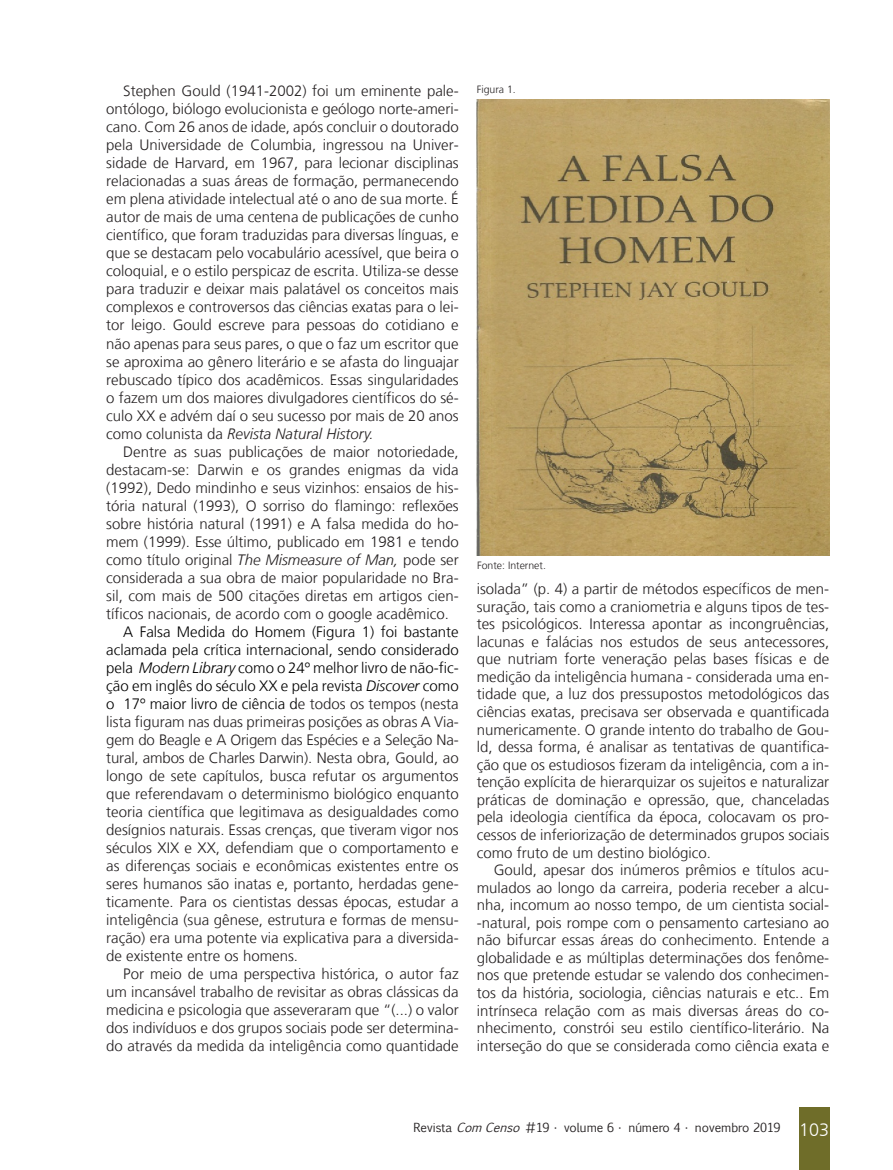
<style>
.page{position:relative;width:893px;height:1170px;background:#fff}
.page>*{position:absolute;margin:0;border:0;box-sizing:border-box;transform-origin:0 0}
.Miolo__10{font:300 15px/18px "Frutiger LT";color:#231f20;text-align:justify}
.t1{font:12px "Euphemia CAS";color:#231f20}
.Legendas{font:300 10.5px "Frutiger LT";color:#231f20}
.s1{font-style:italic}
.s2{color:#000}
.s3{font-style:italic;color:#000}
.s4{font-family:"Frutiger LT";font-weight:300;font-size:18px;color:#fff}
</style>
<div class="page">
<div style="left:799px;top:1107px;width:30px;height:62px;background:#6f6d29"></div>
<img style="left:477px;top:99px;width:352px;height:456px">
<p class="Miolo__10" style="left:106px;top:82px;width:354px;text-indent:17px">Stephen Gould (1941-2002) foi um eminente pale&shy;ontólogo, biólogo evolucionista e geólogo norte-ameri&shy;cano. Com 26 anos de idade, após concluir o doutorado pela Universidade de Columbia, ingressou na Univer&shy;sidade de Harvard, em 1967, para lecionar disciplinas relacionadas a suas áreas de formação, permanecendo em plena atividade intelectual até o ano de sua morte. É autor de mais de uma centena de publicações de cunho científico, que foram traduzidas para diversas línguas, e que se destacam pelo vocabulário acessível, que beira o coloquial, e o estilo perspicaz de escrita. Utiliza-se desse para traduzir e deixar mais palatável os conceitos mais complexos e controversos das ciências exatas para o lei&shy;tor leigo. Gould escreve para pessoas do cotidiano e não apenas para seus pares, o que o faz um escritor que se aproxima ao gênero literário e se afasta do linguajar rebuscado típico dos acadêmicos. Essas singularidades o fazem um dos maiores divulgadores científicos do sé&shy;culo XX e advém daí o seu sucesso por mais de 20 anos como colunista da <span class="s1">Revista Natural History.</span></p>
<p class="Miolo__10" style="left:106px;top:442px;width:354px;text-indent:17px">Dentre as suas publicações de maior notoriedade, destacam-se: Darwin e os grandes enigmas da vida (1992), Dedo mindinho e seus vizinhos: ensaios de his&shy;tória natural (1993), O sorriso do flamingo: reflexões sobre história natural (1991) e A falsa medida do ho&shy;mem (1999). Esse último, publicado em 1981 e tendo como título original <span class="s1">The Mismeasure of Man,</span> pode ser considerada a sua obra de maior popularidade no Bra&shy;sil, com mais de 500 citações diretas em artigos cien&shy;tíficos nacionais, de acordo com o google acadêmico.</p>
<p class="Miolo__10" style="left:106px;top:622px;width:354px;text-indent:17px"><span class="s2">A Falsa Medida do Homem (Figura 1) foi bastante aclamada pela crítica internacional, sendo considerado pela</span> <span class="s3">Modern Library</span> <span class="s2">como o 24º melhor livro de não-fic&shy;ção em inglês do século XX e pela revista</span> <span class="s3">Discover</span> <span class="s2">como o 17º maior livro de ciência d</span>e todos os tempos (nesta lista figuram nas duas primeiras posições as obras A Via&shy;gem do Beagle e A Origem das Espécies e a Seleção Na&shy;tural, ambos de Charles Darwin). Nesta obra, Gould, ao longo de sete capítulos, busca refutar os argumentos que referendavam o determinismo biológico enquanto teoria científica que legitimava as desigualdades como desígnios naturais. Essas crenças, que tiveram vigor nos séculos XIX e XX, defendiam que o comportamento e as diferenças sociais e econômicas existentes entre os seres humanos são inatas e, portanto, herdadas gene&shy;ticamente. Para os cientistas dessas épocas, estudar a inteligência (sua gênese, estrutura e formas de mensu&shy;ração) era uma potente via explicativa para a diversida&shy;de existente entre os homens.</p>
<p class="Miolo__10" style="left:106px;top:964px;width:354px;text-indent:17px">Por meio de uma perspectiva histórica, o autor faz um incansável trabalho de revisitar as obras clássicas da medicina e psicologia que asseveraram que “(...) o valor dos indivíduos e dos grupos sociais pode ser determina&shy;do através da medida da inteligência como quantidade</p>
<p class="Legendas" style="left:477px;top:83px;width:41px">Figura 1.</p>
<p class="Legendas" style="left:477px;top:559px;width:70px">Fonte: Internet.</p>
<p class="Miolo__10" style="left:477px;top:580px;width:354px;line-height:17.5px">isolada” (p. 4) a partir de métodos específicos de men&shy;suração, tais como a craniometria e alguns tipos de tes&shy;tes psicológicos. Interessa apontar as incongruências, lacunas e falácias nos estudos de seus antecessores, que nutriam forte veneração pelas bases físicas e de medição da inteligência humana - considerada uma en&shy;tidade que, a luz dos pressupostos metodológicos das ciências exatas, precisava ser observada e quantificada numericamente. O grande intento do trabalho de Gou&shy;ld, dessa forma, é analisar as tentativas de quantifica&shy;ção que os estudiosos fizeram da inteligência, com a in&shy;tenção explícita de hierarquizar os sujeitos e naturalizar práticas de dominação e opressão, que, chanceladas pela ideologia científica da época, colocavam os pro&shy;cessos de inferiorização de determinados grupos sociais como fruto de um destino biológico.</p>
<p class="Miolo__10" style="left:477px;top:861px;width:354px;line-height:17.5px;text-indent:17px">Gould, apesar dos inúmeros prêmios e títulos acu&shy;mulados ao longo da carreira, poderia receber a alcu&shy;nha, incomum ao nosso tempo, de um cientista social--natural, pois rompe com o pensamento cartesiano ao não bifurcar essas áreas do conhecimento. Entende a globalidade e as múltiplas determinações dos fenôme&shy;nos que pretende estudar se valendo dos conhecimen&shy;tos da história, sociologia, ciências naturais e etc.. Em intrínseca relação com as mais diversas áreas do co&shy;nhecimento, constrói seu estilo científico-literário. Na interseção do que se considerada como ciência exata e</p>
<p class="t1" style="left:413px;top:1119px;width:417px">Revista <span class="s1">ComCenso</span> #19 • volume 6 • número 4 • novembro 2019 <span class="s4">103</span></p>
</div>
